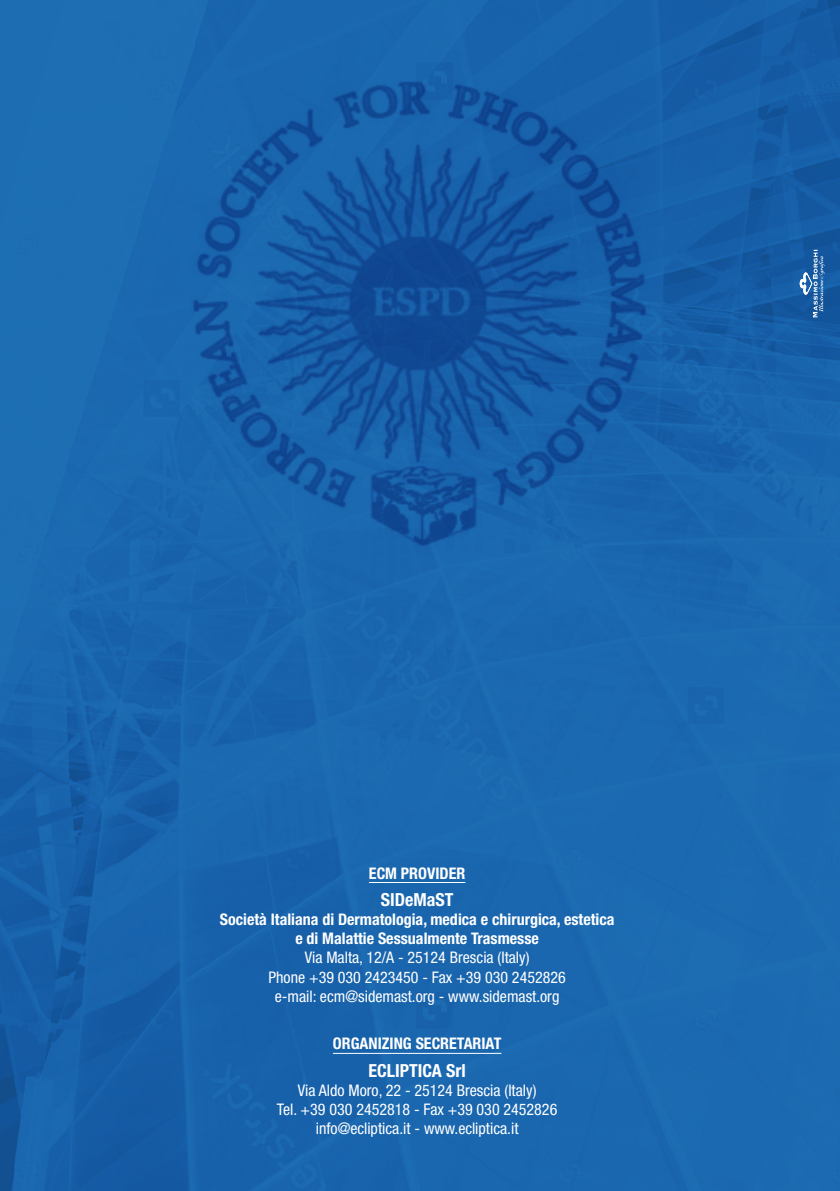
<style>
.page{position:relative;width:840px;height:1191px;background:#fff}
.page>*{position:absolute;margin:0;border:0;box-sizing:border-box;transform-origin:0 0}
.t1{font:700 condensed 18px "Helvetica Neue LT Std";color:#fff}
.t2{font:condensed 16px/19.2px "Helvetica Neue LT Std";color:#fff;text-align:center}
.t3{font:700 condensed 16px/19.2px "Helvetica Neue LT Std";color:#fff;text-align:center}
</style>
<div class="page">
<img style="left:0;top:0;width:839px;height:1191px">
<img style="left:190px;top:79px;width:459px;height:470px">
<svg style="left:799px;top:249px;width:25px;height:68px"></svg>
<hr style="left:369px;top:882px;width:96px;height:1px;background:#fff">
<hr style="left:333px;top:1053px;width:168px;height:1px;background:#fff">
<p class="t3" style="left:369px;top:863px;width:98px">ECM PROVIDER</p>
<p class="t1" style="left:380px;top:888px;width:74px">SIDeMaST</p>
<p class="t3" style="left:220px;top:909px;width:396px">Società Italiana di Dermatologia, medica e chirurgica, estetica e di Malattie Sessualmente Trasmesse</p>
<p class="t2" style="left:268px;top:948px;width:298px">Via Malta, 12/A - 25124 Brescia (Italy)<br>Phone +39 030 2423450 - Fax +39 030 2452826 e-mail: ecm@sidemast.org - www.sidemast.org</p>
<p class="t3" style="left:333px;top:1033px;width:170px">ORGANIZING SECRETARIAT</p>
<p class="t1" style="left:368px;top:1059px;width:99px">ECLIPTICA Srl</p>
<p class="t2" style="left:277px;top:1080px;width:282px">Via Aldo Moro, 22 - 25124 Brescia (Italy)<br>Tel. +39 030 2452818 - Fax +39 030 2452826 info@ecliptica.it - www.ecliptica.it</p>
</div>
